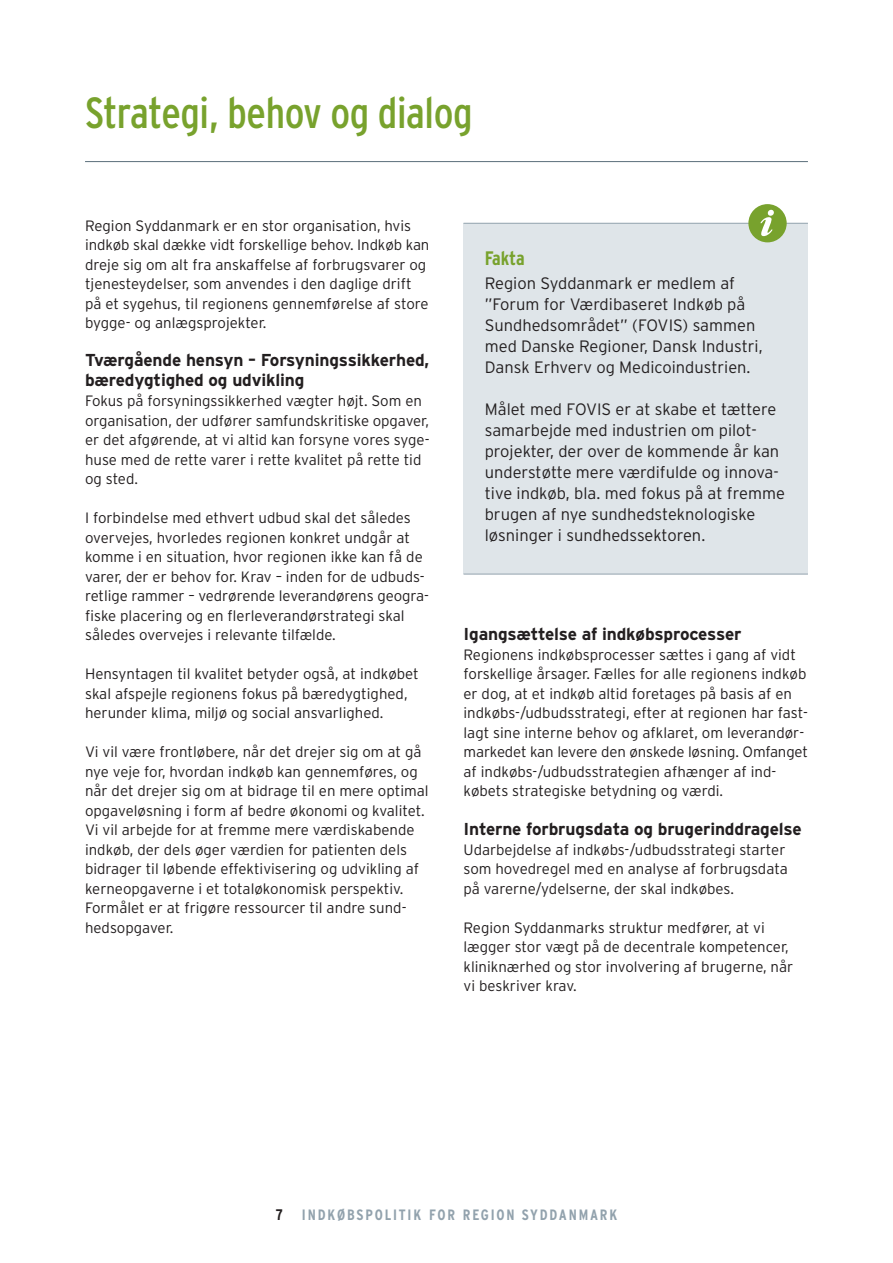
<style>
.page{position:relative;width:893px;height:1263px;background:#fff}
.page>*{position:absolute;margin:0;border:0;box-sizing:border-box;transform-origin:0 0}
.Overskrift_top{font:condensed 43.5px "Interstate";letter-spacing:-.01em;color:#78a22d}
.Mellemrubrik_cond{font:700 condensed 19.5px "Interstate";letter-spacing:-.015em;color:#78a22d}
.Mellemrubrik{font:700 17.25px/20.2px "Interstate";letter-spacing:-.01em;color:#231f20}
.Brødtekst{font:300 16.5px/21px "Interstate";color:#231f20}
.t1{font:700 condensed 15.3px "Interstate";color:#231f20}
.Brødtekst-2{font:300 15px/19.5px "Interstate";color:#231f20}
.t2{font:700 condensed 15px "Interstate";letter-spacing:.12em;color:#92a2ad}
</style>
<div class="page">
<hr style="left:85px;top:161px;width:723px;height:1px;background:#5b6f7b">
<div style="left:463px;top:223px;width:345px;height:351px;background:#dfe5e9"></div>
<hr style="left:463px;top:223px;width:345px;height:1px;background:#92a2ad">
<hr style="left:463px;top:574px;width:345px;height:1px;background:#92a2ad">
<div style="left:748px;top:204px;width:39px;height:38px;background:#78a22d;border-radius:50%"></div>
<svg style="left:761px;top:210px;width:13px;height:26px"></svg>
<h1 class="Overskrift_top" style="left:85px;top:88px;width:389px">Strategi, behov og dialog</h1>
<p class="Brødtekst-2" style="left:85px;top:216px;width:346px">Region Syddanmark er en stor organisation, hvis indkøb skal dække vidt forskellige behov. Indkøb kan dreje sig om alt fra anskaffelse af forbrugsvarer og tjenesteydelser, som anvendes i den daglige drift på et sygehus, til regionens gennemførelse af store bygge- og anlægsprojekter.</p>
<h2 class="Mellemrubrik" style="left:85px;top:349px;width:346px">Tværgående hensyn – Forsyningssikkerhed, bæredygtighed og udvikling</h2>
<p class="Brødtekst-2" style="left:85px;top:391px;width:345px">Fokus på forsyningssikkerhed vægter højt. Som en organisation, der udfører samfundskritiske opgaver, er det afgørende, at vi altid kan forsyne vores syge&shy;huse med de rette varer i rette kvalitet på rette tid og sted.</p>
<p class="Brødtekst-2" style="left:85px;top:508px;width:344px">I forbindelse med ethvert udbud skal det således overvejes, hvorledes regionen konkret undgår at komme i en situation, hvor regionen ikke kan få de varer, der er behov for. Krav – inden for de udbuds&shy;retlige rammer – vedrørende leverandørens geogra&shy;fiske placering og en flerleverandørstrategi skal således overvejes i relevante tilfælde.</p>
<p class="Brødtekst-2" style="left:85px;top:664px;width:335px">Hensyntagen til kvalitet betyder også, at indkøbet skal afspejle regionens fokus på bæredygtighed, herunder klima, miljø og social ansvarlighed.</p>
<p class="Brødtekst-2" style="left:85px;top:742px;width:345px">Vi vil være frontløbere, når det drejer sig om at gå nye veje for, hvordan indkøb kan gennemføres, og når det drejer sig om at bidrage til en mere optimal opgaveløsning i form af bedre økonomi og kvalitet.</p>
<p class="Brødtekst-2" style="left:85px;top:820px;width:336px">Vi vil arbejde for at fremme mere værdiskabende indkøb, der dels øger værdien for patienten dels bidrager til løbende effektivisering og udvikling af kerneopgaverne i et totaløkonomisk perspektiv.<br>Formålet er at frigøre ressourcer til andre sund&shy;hedsopgaver.</p>
<p class="Mellemrubrik_cond" style="left:485px;top:248px;width:41px">Fakta</p>
<p class="Brødtekst" style="left:485px;top:273px;width:279px">Region Syddanmark er medlem af ”Forum for Værdibaseret Indkøb på Sundhedsområdet” (FOVIS) sammen med Danske Regioner, Dansk Industri, Dansk Erhverv og Medicoindustrien.</p>
<p class="Brødtekst" style="left:485px;top:399px;width:302px">Målet med FOVIS er at skabe et tættere samarbejde med industrien om pilot&shy;projekter, der over de kommende år kan understøtte mere værdifulde og innova&shy;tive indkøb, bla. med fokus på at fremme brugen af nye sundhedsteknologiske løsninger i sundhedssektoren.</p>
<h2 class="Mellemrubrik" style="left:463px;top:623px;width:280px">Igangsættelse af indkøbsprocesser</h2>
<p class="Brødtekst-2" style="left:463px;top:645px;width:346px">Regionens indkøbsprocesser sættes i gang af vidt forskellige årsager. Fælles for alle regionens indkøb er dog, at et indkøb altid foretages på basis af en indkøbs-/udbudsstrategi, efter at regionen har fast&shy;lagt sine interne behov og afklaret, om leverandør&shy;markedet kan levere den ønskede løsning. Omfanget af indkøbs-/udbudsstrategien afhænger af ind&shy;købets strategiske betydning og værdi.</p>
<h2 class="Mellemrubrik" style="left:463px;top:818px;width:340px">Interne forbrugsdata og brugerinddragelse</h2>
<p class="Brødtekst-2" style="left:463px;top:840px;width:326px">Udarbejdelse af indkøbs-/udbudsstrategi starter som hovedregel med en analyse af forbrugsdata på varerne/ydelserne, der skal indkøbes.</p>
<p class="Brødtekst-2" style="left:463px;top:918px;width:331px">Region Syddanmarks struktur medfører, at vi lægger stor vægt på de decentrale kompetencer, kliniknærhed og stor involvering af brugerne, når vi beskriver krav.</p>
<p class="t1" style="left:276px;top:1206px;width:9px">7</p>
<p class="t2" style="left:302px;top:1207px;width:317px">INDKØBSPOLITIK FOR REGION SYDDANMARK</p>
</div>
